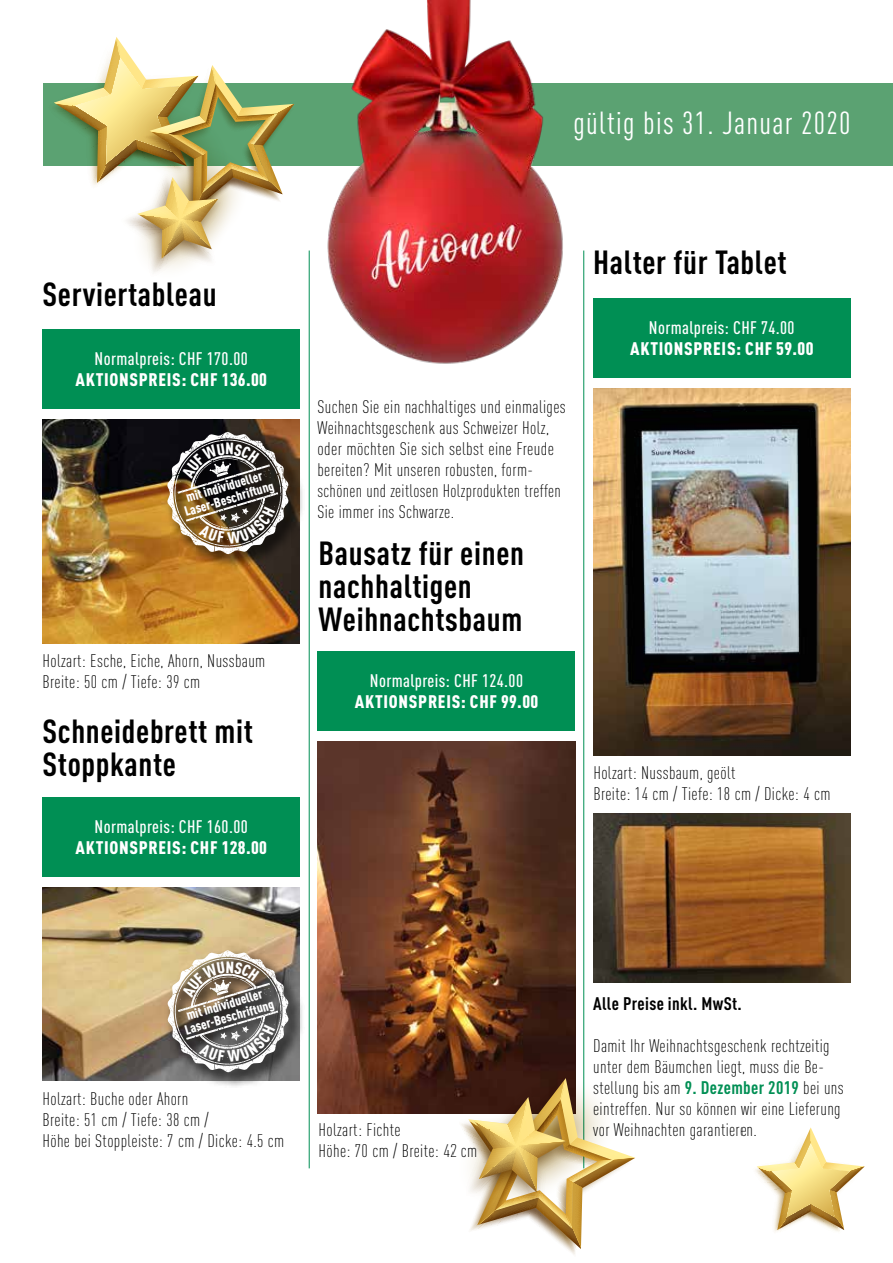
<style>
.page{position:relative;width:893px;height:1263px;background:#fff}
.page>*{position:absolute;margin:0;border:0;box-sizing:border-box;transform-origin:0 0}
.t1{font:700 condensed 33px/33px "DIN Pro";letter-spacing:.02em;color:#000}
.t2{font:condensed 31.5px "DIN Pro";letter-spacing:.04em;color:#fff}
.t3{font:300 condensed 18px/21px "DIN Pro";letter-spacing:.02em;color:#000}
.t4{font:900 condensed 18px "DIN Pro";letter-spacing:.04em;color:#fff}
.t5{font:500 condensed 18px "DIN Pro";letter-spacing:.02em;color:#fff}
.t6{font:700 condensed 18px "DIN Pro";letter-spacing:.02em;color:#000}
.t7{font:900 condensed 13.5px/13.2px "DIN Pro";color:#fff;text-align:center}
.t8{font:900 condensed 13.35px/13.2px "DIN Pro";color:#fff;text-align:center}
.s1{font-weight:700;color:#008f54}
</style>
<div class="page">
<div style="left:43px;top:83px;width:850px;height:82px;background:#5ba272"></div>
<img style="left:311px;top:0;width:269px;height:364px">
<svg style="left:43px;top:37px;width:268px;height:252px"></svg>
<hr style="left:583px;top:251px;width:1px;height:917px;background:#008f54">
<hr style="left:309px;top:251px;width:1px;height:917px;background:#008f54">
<div style="left:318px;top:652px;width:257px;height:79px;background:#008f54"></div>
<img style="left:318px;top:742px;width:257px;height:371px">
<div style="left:593px;top:298px;width:257px;height:80px;background:#008f54"></div>
<img style="left:593px;top:388px;width:257px;height:367px">
<img style="left:593px;top:814px;width:257px;height:168px">
<div style="left:43px;top:797px;width:257px;height:79px;background:#008f54"></div>
<img style="left:43px;top:887px;width:257px;height:194px">
<svg style="left:164px;top:947px;width:139px;height:139px"></svg>
<div style="left:43px;top:329px;width:257px;height:80px;background:#008f54"></div>
<img style="left:43px;top:420px;width:257px;height:223px">
<svg style="left:164px;top:428px;width:139px;height:143px;background:#785833"></svg>
<svg style="left:442px;top:1068px;width:193px;height:187px"></svg>
<svg style="left:755px;top:1127px;width:110px;height:105px"></svg>
<svg style="left:167px;top:950px;width:122px;height:122px;background:#847c71"></svg>
<img style="left:167px;top:432px;width:122px;height:122px">
<h2 class="t2" style="left:573px;top:100px;width:278px">gültig bis 31. Januar 2020</h2>
<h1 class="t1" style="left:43px;top:275px;width:176px">Serviertableau</h1>
<p class="t5" style="left:95px;top:345px;width:155px">Normalpreis: CHF 170.00</p>
<p class="t4" style="left:76px;top:366px;width:193px">AKTIONSPREIS: CHF 136.00</p>
<p class="t7" style="left:179px;top:492px;width:94px;rotate:-17deg">mit individueller<br>Laser-Beschriftung</p>
<p class="t3" style="left:43px;top:649px;width:224px">Holzart: Esche, Eiche, Ahorn, Nussbaum<br>Breite: 50 cm / Tiefe: 39 cm</p>
<h1 class="t1" style="left:43px;top:711px;width:212px">Schneidebrett mit<br>Stoppkante</h1>
<p class="t5" style="left:95px;top:813px;width:155px">Normalpreis: CHF 160.00</p>
<p class="t4" style="left:76px;top:833px;width:193px">AKTIONSPREIS: CHF 128.00</p>
<p class="t3" style="left:317px;top:395px;width:250px">Suchen Sie ein nachhaltiges und einmaliges Weihnachtsgeschenk aus Schweizer Holz, oder möchten Sie sich selbst eine Freude bereiten? Mit unseren robusten, form&shy;schönen und zeitlosen Holzprodukten treffen Sie immer ins Schwarze.</p>
<h1 class="t1" style="left:319px;top:533px;width:207px">Bausatz für einen nachhaltigen<br>Weihnachtsbaum</h1>
<p class="t5" style="left:370px;top:668px;width:155px">Normalpreis: CHF 124.00</p>
<p class="t4" style="left:355px;top:688px;width:185px">AKTIONSPREIS: CHF 99.00</p>
<h1 class="t1" style="left:593px;top:243px;width:195px">Halter für Tablet</h1>
<p class="t5" style="left:649px;top:314px;width:147px">Normalpreis: CHF 74.00</p>
<p class="t4" style="left:630px;top:334px;width:185px">AKTIONSPREIS: CHF 59.00</p>
<p class="t3" style="left:593px;top:761px;width:239px">Holzart: Nussbaum, geölt<br>Breite: 14 cm / Tiefe: 18 cm / Dicke: 4 cm</p>
<p class="t8" style="left:179px;top:1010px;width:94px;rotate:-17deg">mit individueller<br>Laser-Beschriftung</p>
<p class="t3" style="left:43px;top:1087px;width:243px">Holzart: Buche oder Ahorn<br>Breite: 51 cm / Tiefe: 38 cm /<br>Höhe bei Stoppleiste: 7 cm / Dicke: 4.5 cm</p>
<p class="t3" style="left:319px;top:1118px;width:160px">Holzart: Fichte<br>Höhe: 70 cm / Breite: 42 cm</p>
<p class="t6" style="left:593px;top:990px;width:150px">Alle Preise inkl. MwSt.</p>
<p class="t3" style="left:593px;top:1034px;width:252px">Damit Ihr Weihnachtsgeschenk rechtzeitig unter dem Bäumchen liegt, muss die Be&shy;stellung bis am <span class="s1">9. Dezember 2019</span> bei uns eintreffen. Nur so können wir eine Lieferung vor Weihnachten garantieren.</p>
</div>
